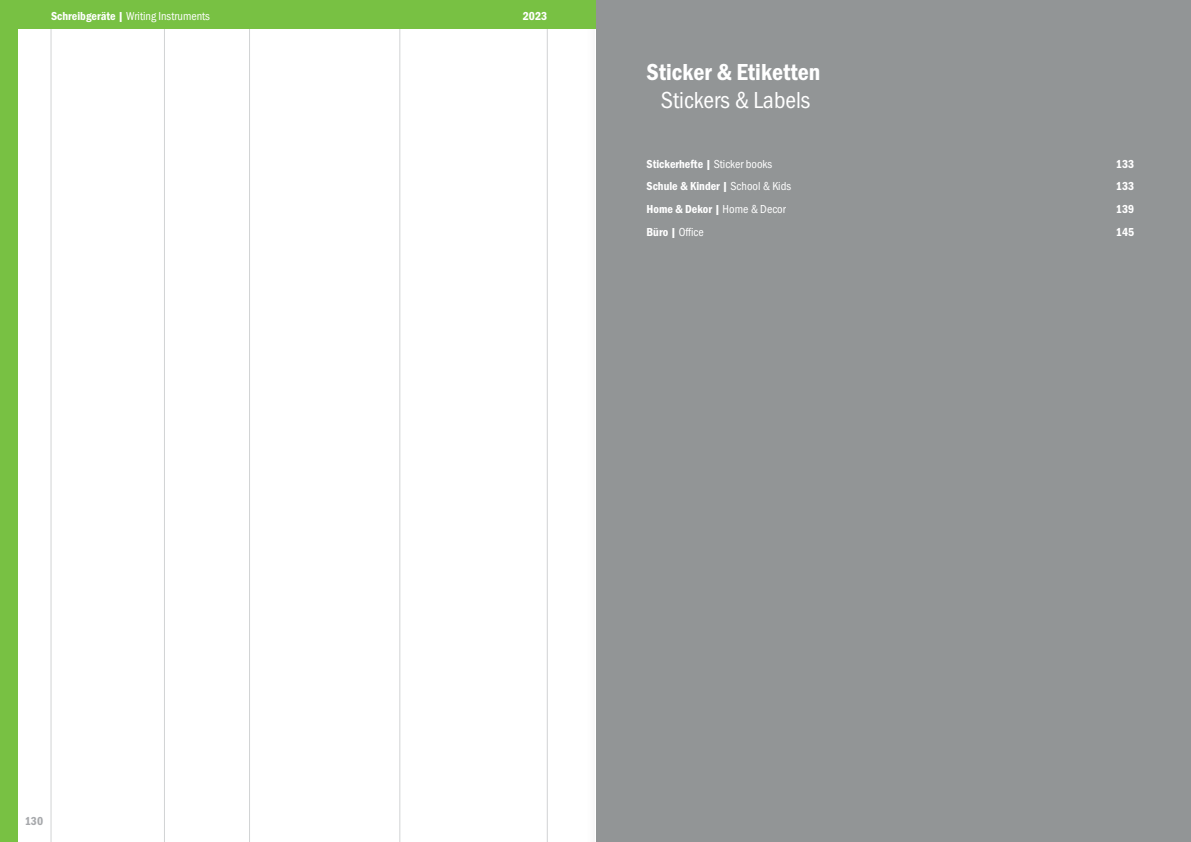
<style>
.page{position:relative;width:1191px;height:842px;background:#fff}
.page>*{position:absolute;margin:0;border:0;box-sizing:border-box;transform-origin:0 0}
.t1{font:24px "Franklin Gothic URW Con Dem";color:#fff}
.t2{font:24px "Franklin Gothic URW Con Boo";color:#fff}
.t3{font:12px "Franklin Gothic URW Con Dem";color:#fff}
.t4{font:12px "Franklin Gothic URW Con Boo";color:#fff}
.t5{font:12px "Franklin Gothic URW Con Dem";color:#a7a9ac}
.s1{font-family:"Franklin Gothic URW Con Dem"}
.s2{font-family:"Franklin Gothic URW Con Boo"}
</style>
<div class="page">
<div style="left:586px;top:0;width:26px;height:842px;background:#fafafa"></div>
<hr style="left:595px;top:0;width:1px;height:842px;background:#fff">
<hr style="left:51px;top:0;width:1px;height:842px;background:#d1d3d4">
<hr style="left:164px;top:0;width:1px;height:842px;background:#d1d3d4">
<hr style="left:249px;top:0;width:1px;height:842px;background:#d1d3d4">
<hr style="left:547px;top:0;width:1px;height:842px;background:#d1d3d4">
<hr style="left:400px;top:0;width:1px;height:842px;background:#d1d3d4">
<div style="left:0;top:0;width:612px;height:28px;background:#78c143"></div>
<div style="left:0;top:0;width:17px;height:842px;background:#78c143"></div>
<div style="left:596px;top:0;width:595px;height:842px;background:#929596"></div>
<p class="t4" style="left:51px;top:9px;width:160px"><span class="s1">Schreibgeräte |</span> Writing Instruments</p>
<p class="t3" style="left:523px;top:8px;width:26px">2023</p>
<h1 class="t1" style="left:646px;top:56px;width:175px">Sticker &amp; Etiketten</h1>
<h1 class="t2" style="left:660px;top:85px;width:151px">Stickers &amp; Labels</h1>
<p class="t3" style="left:646px;top:155px;width:127px">Stickerhefte | <span class="s2">Sticker books</span></p>
<p class="t3" style="left:1115px;top:155px;width:20px">133</p>
<p class="t3" style="left:646px;top:178px;width:146px">Schule &amp; Kinder | <span class="s2">School &amp; Kids</span></p>
<p class="t3" style="left:1115px;top:178px;width:20px">133</p>
<p class="t3" style="left:646px;top:201px;width:141px">Home &amp; Dekor | <span class="s2">Home &amp; Decor</span></p>
<p class="t3" style="left:1115px;top:201px;width:20px">139</p>
<p class="t4" style="left:646px;top:224px;width:59px"><span class="s1">Büro |</span> Office</p>
<p class="t3" style="left:1115px;top:224px;width:20px">145</p>
<p class="t5" style="left:25px;top:813px;width:20px">130</p>
</div>
